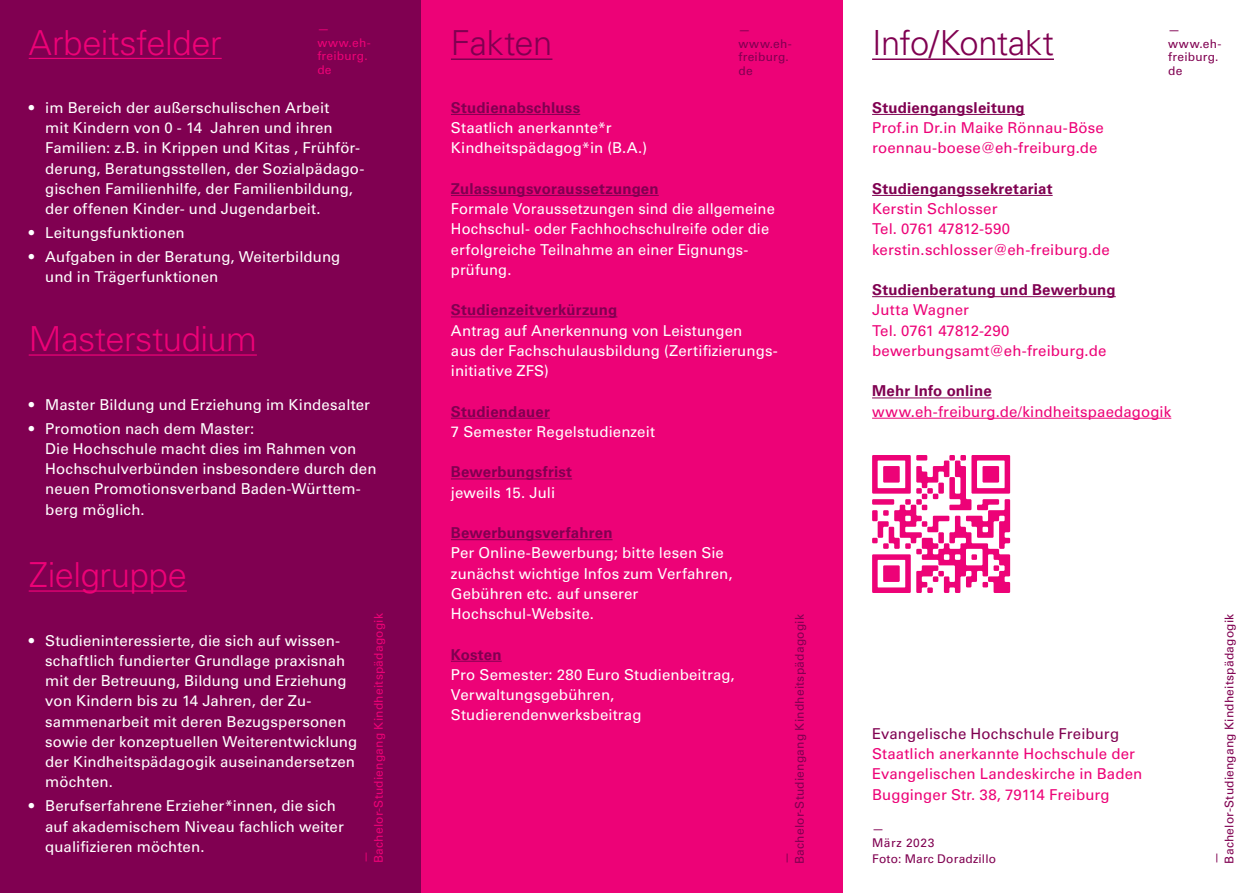
<style>
.page{position:relative;width:1255px;height:893px;background:#fff}
.page>*{position:absolute;margin:0;border:0;box-sizing:border-box;transform-origin:0 0}
.t1{font:300 34.5px "Univers LT Std";letter-spacing:-.01em;color:#ed0277}
.t2{font:300 34.5px "Univers LT Std";letter-spacing:-.015em;color:#800051}
.t3{font:15px/20.2px "Univers LT Std";letter-spacing:.01em;color:#fff}
.t4{font:15px/20.2px "Univers LT Std";letter-spacing:.01em;color:#ed0277}
.t5{font:700 15px "Univers LT Std";letter-spacing:.01em;color:#800051}
.t6{font:15px "Univers LT Std";letter-spacing:.01em;color:#800051}
.t7{font:12px/13.5px "Univers LT Std";letter-spacing:.015em;color:#800051}
.t8{font:12px/13.5px "Univers LT Std";letter-spacing:.015em;color:#ed0277}
.t9{font:12px/13.5px "Univers LT Std";letter-spacing:.05em;color:#800051}
</style>
<div class="page">
<div style="left:0;top:0;width:421px;height:893px;background:#800051"></div>
<hr style="left:29px;top:58px;width:193px;height:1px;background:#ed0277">
<hr style="left:29px;top:354px;width:228px;height:2px;background:#ed0277">
<hr style="left:29px;top:590px;width:158px;height:2px;background:#ed0277">
<div style="left:421px;top:0;width:421px;height:893px;background:#ed0277"></div>
<hr style="left:451px;top:114px;width:129px;height:1px;background:#800051">
<hr style="left:451px;top:195px;width:207px;height:1px;background:#800051">
<hr style="left:451px;top:317px;width:166px;height:1px;background:#800051">
<hr style="left:451px;top:418px;width:99px;height:1px;background:#800051">
<hr style="left:451px;top:479px;width:121px;height:1px;background:#800051">
<hr style="left:451px;top:539px;width:161px;height:1px;background:#800051">
<hr style="left:451px;top:661px;width:50px;height:1px;background:#800051">
<hr style="left:451px;top:58px;width:101px;height:2px;background:#800051">
<hr style="left:872px;top:114px;width:152px;height:1px;background:#800051">
<hr style="left:872px;top:195px;width:180px;height:1px;background:#800051">
<hr style="left:872px;top:296px;width:243px;height:1px;background:#800051">
<hr style="left:872px;top:398px;width:119px;height:1px;background:#800051">
<hr style="left:872px;top:418px;width:299px;height:1px;background:#ed0277">
<hr style="left:872px;top:58px;width:181px;height:2px;background:#800051">
<svg style="left:872px;top:455px;width:138px;height:138px"></svg>
<h1 class="t1" style="left:29px;top:22px;width:194px">Arbeitsfelder</h1>
<p class="t8" style="left:317px;top:22px;width:55px">— www.eh&shy;freiburg. de</p>
<p class="t3" style="left:45px;top:98px;width:321px;text-indent:-16px">• im Bereich der außerschulischen Arbeit<br>mit Kindern von 0 - 14 Jahren und ihren Familien: z.B. in Krippen und Kitas , Frühför&shy;derung, Beratungsstellen, der Sozialpädago&shy;gischen Familienhilfe, der Familienbildung, der offenen Kinder- und Jugendarbeit.</p>
<p class="t3" style="left:29px;top:223px;width:157px">• Leitungsfunktionen</p>
<p class="t3" style="left:45px;top:247px;width:297px;text-indent:-16px">• Aufgaben in der Beratung, Weiterbildung und in Trägerfunktionen</p>
<h1 class="t1" style="left:29px;top:318px;width:230px">Masterstudium</h1>
<p class="t3" style="left:29px;top:394px;width:343px">• Master Bildung und Erziehung im Kindesalter</p>
<p class="t3" style="left:45px;top:418px;width:333px;text-indent:-16px">• Promotion nach dem Master:<br>Die Hochschule macht dies im Rahmen von Hochschulverbünden insbesondere durch den neuen Promotionsverband Baden-Württem&shy;berg möglich.</p>
<h1 class="t1" style="left:29px;top:554px;width:160px">Zielgruppe</h1>
<p class="t3" style="left:45px;top:630px;width:313px;text-indent:-16px">• Studieninteressierte, die sich auf wissen&shy;schaftlich fundierter Grundlage praxisnah mit der Betreuung, Bildung und Erziehung von Kindern bis zu 14 Jahren, der Zu&shy;sammenarbeit mit deren Bezugspersonen sowie der konzeptuellen Weiterentwicklung der Kindheitspädagogik auseinandersetzen möchten.</p>
<p class="t3" style="left:45px;top:796px;width:300px;text-indent:-16px">• Berufserfahrene Erzieher*innen, die sich auf akademischem Niveau fachlich weiter qualifizieren möchten.</p>
<p class="t8" style="left:358px;top:863px;width:251px;rotate:-90deg">—<br>Bachelor-Studiengang Kindheitspädagogik</p>
<h1 class="t2" style="left:451px;top:22px;width:103px">Fakten</h1>
<p class="t7" style="left:738px;top:23px;width:55px">— www.eh&shy;freiburg. de</p>
<p class="t5" style="left:451px;top:99px;width:131px">Studienabschluss</p>
<p class="t3" style="left:451px;top:118px;width:198px">Staatlich anerkannte*r<br>Kindheitspädagog*in (B.A.)</p>
<p class="t5" style="left:451px;top:180px;width:209px">Zulassungsvoraussetzungen</p>
<p class="t3" style="left:451px;top:199px;width:325px">Formale Voraussetzungen sind die allgemeine Hochschul- oder Fachhochschulreife oder die erfolgreiche Teilnahme an einer Eignungs&shy;prüfung.</p>
<p class="t5" style="left:451px;top:301px;width:168px">Studienzeitverkürzung</p>
<p class="t3" style="left:451px;top:320px;width:328px">Antrag auf Anerkennung von Leistungen<br>aus der Fachschulausbildung (Zertifizierungs&shy;initiative ZFS)</p>
<p class="t5" style="left:451px;top:403px;width:100px">Studiendauer</p>
<p class="t3" style="left:451px;top:422px;width:206px">7 Semester Regelstudienzeit</p>
<p class="t5" style="left:451px;top:463px;width:123px">Bewerbungsfrist</p>
<p class="t3" style="left:451px;top:482px;width:106px">jeweils 15. Juli</p>
<p class="t5" style="left:451px;top:524px;width:163px">Bewerbungsverfahren</p>
<p class="t3" style="left:451px;top:543px;width:283px">Per Online-Bewerbung; bitte lesen Sie zunächst wichtige Infos zum Verfahren,<br>Gebühren etc. auf unserer<br>Hochschul-Website.</p>
<p class="t5" style="left:451px;top:646px;width:52px">Kosten</p>
<p class="t3" style="left:451px;top:665px;width:285px">Pro Semester: 280 Euro Studienbeitrag,<br>Verwaltungsgebühren,<br>Studierendenwerksbeitrag</p>
<p class="t7" style="left:779px;top:864px;width:251px;rotate:-90deg">—<br>Bachelor-Studiengang Kindheitspädagogik</p>
<h1 class="t2" style="left:872px;top:22px;width:183px">Info/Kontakt</h1>
<p class="t7" style="left:1168px;top:23px;width:55px">— www.eh&shy;freiburg. de</p>
<p class="t5" style="left:872px;top:99px;width:154px">Studiengangsleitung</p>
<p class="t4" style="left:872px;top:118px;width:233px">Prof.in Dr.in Maike Rönnau-Böse roennau-boese@eh-freiburg.de</p>
<p class="t5" style="left:872px;top:180px;width:182px">Studiengangssekretariat</p>
<p class="t4" style="left:872px;top:199px;width:239px">Kerstin Schlosser<br>Tel. 0761 47812-590 kerstin.schlosser@eh-freiburg.de</p>
<p class="t5" style="left:872px;top:281px;width:245px">Studienberatung und Bewerbung</p>
<p class="t4" style="left:872px;top:300px;width:236px">Jutta Wagner<br>Tel. 0761 47812-290 bewerbungsamt@eh-freiburg.de</p>
<p class="t5" style="left:872px;top:382px;width:121px">Mehr Info online</p>
<p class="t4" style="left:872px;top:401px;width:301px">www.eh-freiburg.de/kindheitspaedagogik</p>
<p class="t6" style="left:872px;top:725px;width:248px">Evangelische Hochschule Freiburg</p>
<p class="t4" style="left:872px;top:744px;width:272px">Staatlich anerkannte Hochschule der<br>Evangelischen Landeskirche in Baden<br>Bugginger Str. 38, 79114 Freiburg</p>
<p class="t9" style="left:872px;top:822px;width:64px">—<br>März 2023</p>
<p class="t7" style="left:872px;top:852px;width:126px">Foto: Marc Doradzillo</p>
<p class="t7" style="left:1209px;top:864px;width:251px;rotate:-90deg">—<br>Bachelor-Studiengang Kindheitspädagogik</p>
</div>
